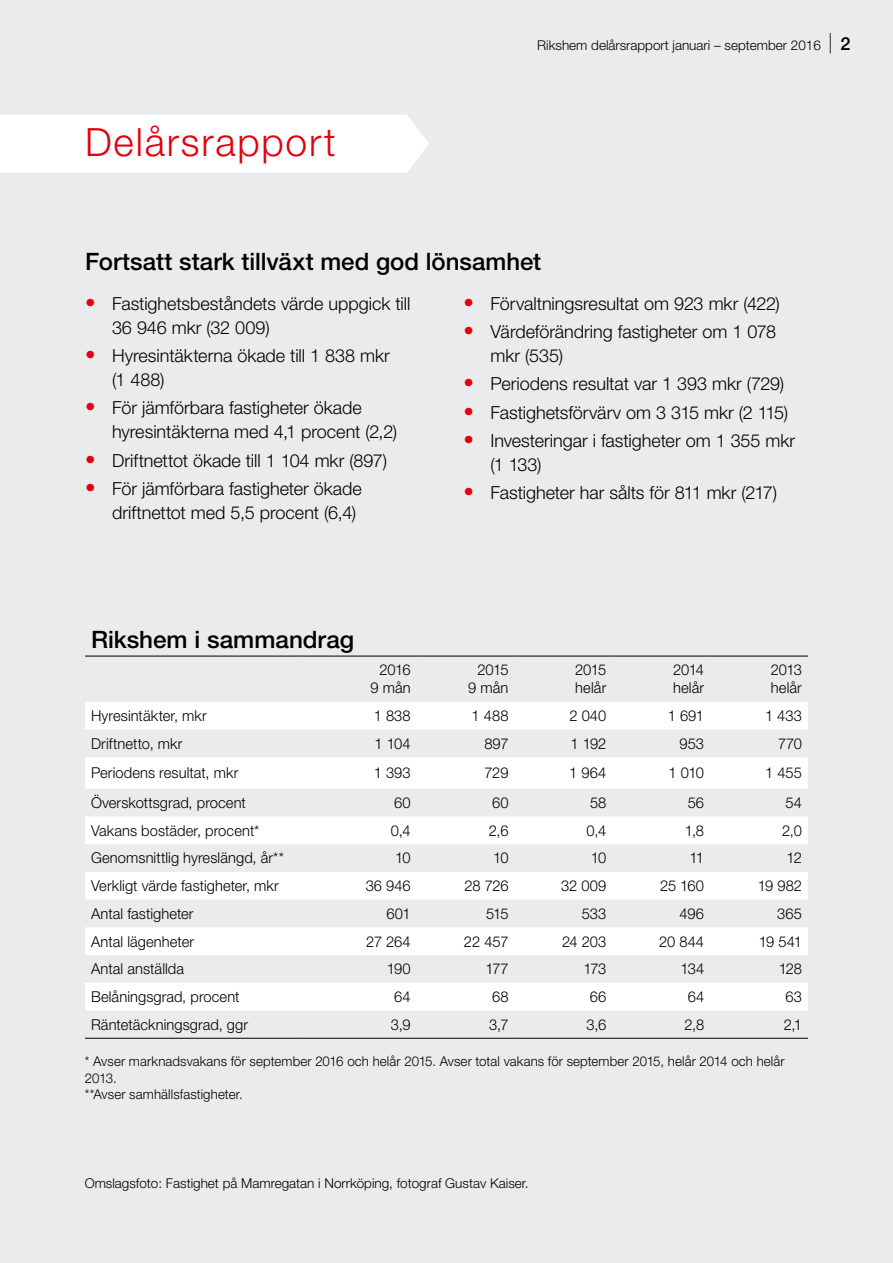
<style>
.page{position:relative;width:893px;height:1263px;background:#eaebec}
.page>*{position:absolute;margin:0;border:0;box-sizing:border-box;transform-origin:0 0}
.t1{font:300 39px "Helvetica Neue LT Std";letter-spacing:.045em;color:#e30011}
.t2{font:500 24px "Helvetica Neue LT Std";color:#000}
.t3{font:300 18px/24px "Helvetica Neue LT Std";color:#000}
.t4{font:300 15px/18px "Helvetica Neue LT Std";letter-spacing:.005em;color:#000}
.t5{font:300 13.5px/16.2px "Helvetica Neue LT Std";color:#000}
.s1{font-size:20.4px}
.s2{font-weight:500;font-size:18px}
.s3{font-size:21px;color:#e30011}
</style>
<div class="page">
<div style="left:0;top:115px;width:429px;height:58px;background:#fff"></div>
<svg style="left:85px;top:702px;width:723px;height:308px;fill:#fff"></svg>
<hr style="left:85px;top:656px;width:213px;height:1px;background:#000">
<hr style="left:298px;top:656px;width:119px;height:1px;background:#000">
<hr style="left:417px;top:656px;width:97px;height:1px;background:#000">
<hr style="left:514px;top:656px;width:98px;height:1px;background:#000">
<hr style="left:612px;top:656px;width:98px;height:1px;background:#000">
<hr style="left:710px;top:656px;width:98px;height:1px;background:#000">
<hr style="left:85px;top:1038px;width:213px;height:1px;background:#000">
<hr style="left:298px;top:1038px;width:119px;height:1px;background:#000">
<hr style="left:417px;top:1038px;width:97px;height:1px;background:#000">
<hr style="left:514px;top:1038px;width:98px;height:1px;background:#000">
<hr style="left:612px;top:1038px;width:98px;height:1px;background:#000">
<hr style="left:710px;top:1038px;width:98px;height:1px;background:#000">
<h1 class="t1" style="left:85px;top:119px;width:252px">Delårsrapport</h1>
<p class="t5" style="left:537px;top:37px;width:315px">Rikshem delårsrapport januari – september 2016 <span class="s1">|</span> <span class="s2">2</span></p>
<h2 class="t2" style="left:85px;top:247px;width:458px">Fortsatt stark tillväxt med god lönsamhet</h2>
<p class="t3" style="left:112px;top:291px;width:300px;text-indent:-27px"><span class="s3">•</span> Fastighetsbeståndets värde uppgick till<br>36 946 mkr (32 009)</p>
<p class="t3" style="left:112px;top:343px;width:279px;text-indent:-27px"><span class="s3">•</span> Hyresintäkterna ökade till 1 838 mkr (1 488)</p>
<p class="t3" style="left:112px;top:396px;width:287px;text-indent:-27px"><span class="s3">•</span> För jämförbara fastigheter ökade hyresintäkterna med 4,1 procent (2,2)</p>
<p class="t3" style="left:85px;top:448px;width:303px"><span class="s3">•</span> Driftnettot ökade till 1 104 mkr (897)</p>
<p class="t3" style="left:112px;top:476px;width:251px;text-indent:-27px"><span class="s3">•</span> För jämförbara fastigheter ökade driftnettot med 5,5 procent (6,4)</p>
<h2 class="t2" style="left:91px;top:625px;width:265px">Rikshem i sammandrag</h2>
<p class="t3" style="left:463px;top:291px;width:318px"><span class="s3">•</span> Förvaltningsresultat om 923 mkr (422)</p>
<p class="t3" style="left:490px;top:319px;width:287px;text-indent:-27px"><span class="s3">•</span> Värdeförändring fastigheter om 1 078 mkr (535)</p>
<p class="t3" style="left:463px;top:372px;width:322px"><span class="s3">•</span> Periodens resultat var 1 393 mkr (729)</p>
<p class="t3" style="left:463px;top:400px;width:326px"><span class="s3">•</span> Fastighetsförvärv om 3 315 mkr (2 115)</p>
<p class="t3" style="left:490px;top:428px;width:306px;text-indent:-27px"><span class="s3">•</span> Investeringar i fastigheter om 1 355 mkr (1 133)</p>
<p class="t3" style="left:463px;top:480px;width:315px"><span class="s3">•</span> Fastigheter har sålts för 811 mkr (217)</p>
<p class="t4" style="left:370px;top:661px;width:42px;text-align:right">2016<br>9 mån</p>
<p class="t4" style="left:468px;top:661px;width:42px;text-align:right">2015<br>9 mån</p>
<p class="t4" style="left:575px;top:661px;width:33px">2015 helår</p>
<p class="t4" style="left:673px;top:661px;width:32px">2014 helår</p>
<p class="t4" style="left:771px;top:661px;width:33px">2013 helår</p>
<p class="t4" style="left:91px;top:706px;width:117px">Hyresintäkter, mkr</p>
<p class="t4" style="left:374px;top:706px;width:38px">1 838</p>
<p class="t4" style="left:472px;top:706px;width:38px">1 488</p>
<p class="t4" style="left:569px;top:706px;width:38px">2 040</p>
<p class="t4" style="left:668px;top:706px;width:38px">1 691</p>
<p class="t4" style="left:765px;top:706px;width:38px">1 433</p>
<p class="t4" style="left:91px;top:734px;width:93px">Driftnetto, mkr</p>
<p class="t4" style="left:375px;top:734px;width:38px">1 104</p>
<p class="t4" style="left:484px;top:734px;width:26px">897</p>
<p class="t4" style="left:570px;top:734px;width:37px">1 192</p>
<p class="t4" style="left:679px;top:734px;width:26px">953</p>
<p class="t4" style="left:778px;top:734px;width:25px">770</p>
<p class="t4" style="left:91px;top:764px;width:149px">Periodens resultat, mkr</p>
<p class="t4" style="left:374px;top:764px;width:38px">1 393</p>
<p class="t4" style="left:485px;top:764px;width:25px">729</p>
<p class="t4" style="left:569px;top:764px;width:39px">1 964</p>
<p class="t4" style="left:669px;top:764px;width:37px">1 010</p>
<p class="t4" style="left:765px;top:764px;width:38px">1 455</p>
<p class="t4" style="left:91px;top:793px;width:156px">Överskottsgrad, procent</p>
<p class="t4" style="left:394px;top:793px;width:18px">60</p>
<p class="t4" style="left:492px;top:793px;width:18px">60</p>
<p class="t4" style="left:590px;top:793px;width:18px">58</p>
<p class="t4" style="left:688px;top:793px;width:18px">56</p>
<p class="t4" style="left:785px;top:793px;width:18px">54</p>
<p class="t4" style="left:91px;top:821px;width:170px">Vakans bostäder, procent*</p>
<p class="t4" style="left:391px;top:821px;width:21px">0,4</p>
<p class="t4" style="left:489px;top:821px;width:21px">2,6</p>
<p class="t4" style="left:586px;top:821px;width:21px">0,4</p>
<p class="t4" style="left:685px;top:821px;width:21px">1,8</p>
<p class="t4" style="left:782px;top:821px;width:21px">2,0</p>
<p class="t4" style="left:91px;top:849px;width:194px">Genomsnittlig hyreslängd, år**</p>
<p class="t4" style="left:395px;top:849px;width:17px">10</p>
<p class="t4" style="left:493px;top:849px;width:17px">10</p>
<p class="t4" style="left:591px;top:849px;width:17px">10</p>
<p class="t4" style="left:689px;top:849px;width:16px">11</p>
<p class="t4" style="left:787px;top:849px;width:17px">12</p>
<p class="t4" style="left:91px;top:876px;width:189px">Verkligt värde fastigheter, mkr</p>
<p class="t4" style="left:366px;top:876px;width:47px">36 946</p>
<p class="t4" style="left:465px;top:876px;width:45px">28 726</p>
<p class="t4" style="left:561px;top:876px;width:47px">32 009</p>
<p class="t4" style="left:660px;top:876px;width:45px">25 160</p>
<p class="t4" style="left:758px;top:876px;width:46px">19 982</p>
<p class="t4" style="left:91px;top:904px;width:104px">Antal fastigheter</p>
<p class="t4" style="left:386px;top:904px;width:26px">601</p>
<p class="t4" style="left:486px;top:904px;width:24px">515</p>
<p class="t4" style="left:582px;top:904px;width:26px">533</p>
<p class="t4" style="left:679px;top:904px;width:26px">496</p>
<p class="t4" style="left:777px;top:904px;width:26px">365</p>
<p class="t4" style="left:91px;top:932px;width:105px">Antal lägenheter</p>
<p class="t4" style="left:366px;top:932px;width:46px">27 264</p>
<p class="t4" style="left:464px;top:932px;width:46px">22 457</p>
<p class="t4" style="left:562px;top:932px;width:46px">24 203</p>
<p class="t4" style="left:659px;top:932px;width:46px">20 844</p>
<p class="t4" style="left:759px;top:932px;width:44px">19 541</p>
<p class="t4" style="left:91px;top:960px;width:95px">Antal anställda</p>
<p class="t4" style="left:387px;top:960px;width:25px">190</p>
<p class="t4" style="left:485px;top:960px;width:25px">177</p>
<p class="t4" style="left:584px;top:960px;width:24px">173</p>
<p class="t4" style="left:680px;top:960px;width:25px">134</p>
<p class="t4" style="left:779px;top:960px;width:25px">128</p>
<p class="t4" style="left:91px;top:987px;width:150px">Belåningsgrad, procent</p>
<p class="t4" style="left:394px;top:987px;width:18px">64</p>
<p class="t4" style="left:492px;top:987px;width:18px">68</p>
<p class="t4" style="left:590px;top:987px;width:18px">66</p>
<p class="t4" style="left:688px;top:987px;width:18px">64</p>
<p class="t4" style="left:785px;top:987px;width:18px">63</p>
<p class="t4" style="left:91px;top:1015px;width:158px">Räntetäckningsgrad, ggr</p>
<p class="t4" style="left:391px;top:1015px;width:22px">3,9</p>
<p class="t4" style="left:489px;top:1015px;width:21px">3,7</p>
<p class="t4" style="left:586px;top:1015px;width:21px">3,6</p>
<p class="t4" style="left:684px;top:1015px;width:21px">2,8</p>
<p class="t4" style="left:784px;top:1015px;width:20px">2,1</p>
<p class="t5" style="left:85px;top:1053px;width:701px">* Avser marknadsvakans för september 2016 och helår 2015. Avser total vakans för september 2015, helår 2014 och helår<br>2013.<br>**Avser samhällsfastigheter.</p>
<p class="t5" style="left:85px;top:1174px;width:445px">Omslagsfoto: Fastighet på Mamregatan i Norrköping, fotograf Gustav Kaiser.</p>
</div>
